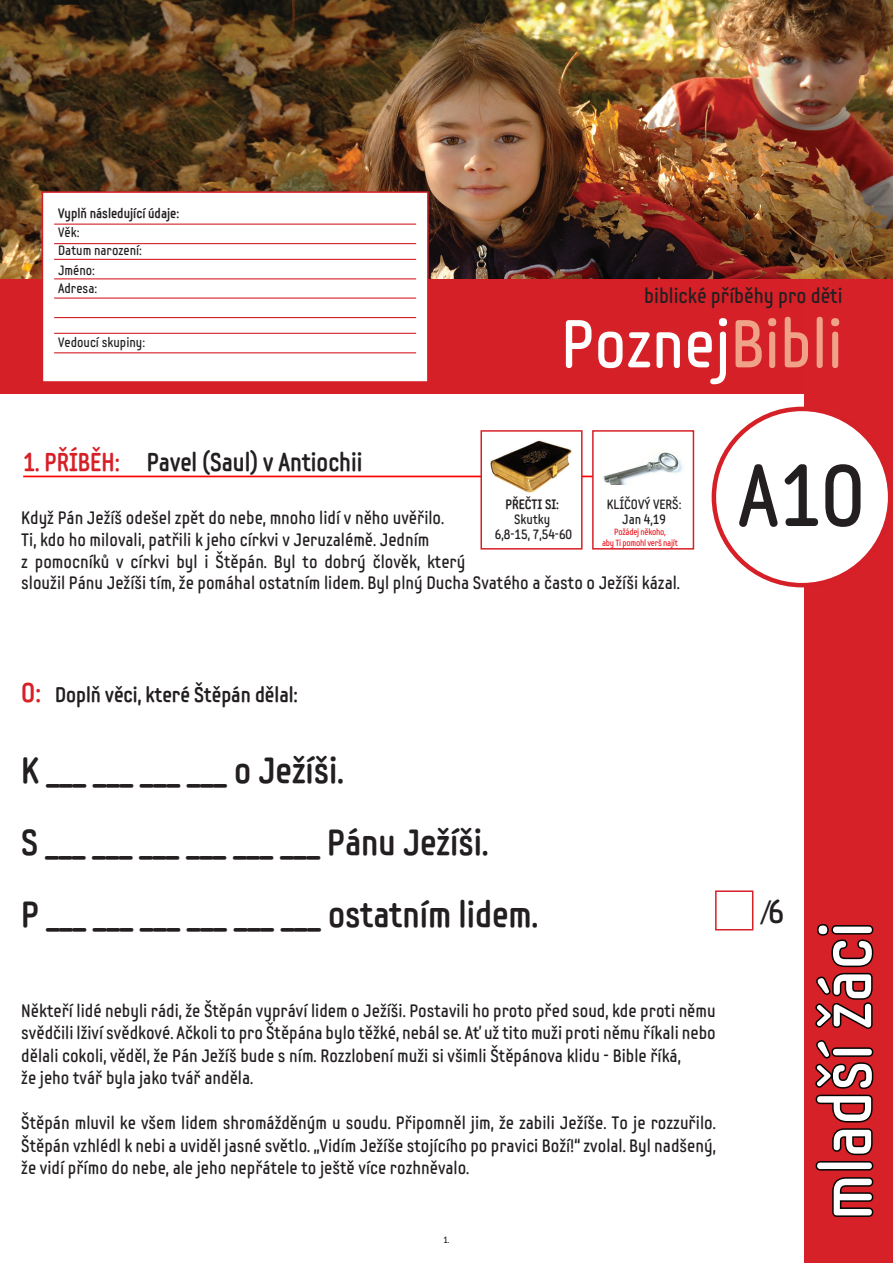
<style>
.page{position:relative;width:893px;height:1263px;background:#fff}
.page>*{position:absolute;margin:0;border:0;box-sizing:border-box;transform-origin:0 0}
.t1{font:87px "Samsung Imagination Condensed";color:#231f20}
.t2{font:72px "Samsung Imagination Condensed";color:#fff}
.t3{font:67.5px "Samsung Imagination Condensed";color:#fff}
.t4{font:700 36px/72px "Samsung Imagination Condensed";color:#231f20}
.t5{font:33px "Myriad Pro";color:#231f20}
.t6{font:700 25.5px "Samsung Imagination Condensed";color:#231f20}
.t7{font:700 21px "Samsung Imagination Condensed";color:#231f20}
.t8{font:21px "Samsung Imagination Condensed";color:#231f20}
.t9{font:18px/22.5px "Samsung Imagination Condensed";color:#231f20}
.t10{font:13.5px/18px "Samsung Imagination Condensed";color:#231f20}
.t11{font:700 13.5px "Samsung Imagination Condensed";color:#231f20}
.t12{font:9px/10.5px "Samsung Imagination Condensed";letter-spacing:-.03em;color:#ee1d23;text-align:center}
.t13{font:9px "Samsung Imagination Condensed";color:#231f20}
.s1{color:#efa288}
.s2{color:#d62027}
.s3{font-size:27px;color:#d62027}
.s4{font-family:"Samsung Imagination Condensed"}
</style>
<div class="page">
<div style="left:32px;top:684px;width:12px;height:13px;border:9px solid #fff;border-radius:2px"></div>
<div style="left:32px;top:694px;width:12px;height:13px;border:9px solid #fff;border-radius:2px"></div>
<div style="left:804px;top:0;width:89px;height:1263px;background:#d62128"></div>
<svg style="left:832px;top:1177px;width:42px;height:40px"></svg>
<div style="left:816px;top:1161px;width:57px;height:9px;border:3px solid #040503;border-radius:3px"></div>
<svg style="left:815px;top:1040px;width:59px;height:116px"></svg>
<svg style="left:815px;top:924px;width:59px;height:105px"></svg>
<div style="left:0;top:0;width:805px;height:393px;background:#d62027"></div>
<img style="left:0;top:0;width:893px;height:278px">
<div style="left:42px;top:192px;width:386px;height:190px;background:#fff"></div>
<div style="left:42px;top:191px;width:387px;height:192px;border:2px solid #d62027"></div>
<hr style="left:54px;top:224px;width:362px;height:1px;background:#d62027">
<hr style="left:54px;top:243px;width:362px;height:1px;background:#d62027">
<hr style="left:54px;top:259px;width:362px;height:1px;background:#d62027">
<hr style="left:54px;top:278px;width:362px;height:1px;background:#d62027">
<hr style="left:54px;top:297px;width:362px;height:2px;background:#d62027">
<hr style="left:54px;top:317px;width:362px;height:1px;background:#d62027">
<hr style="left:54px;top:333px;width:362px;height:1px;background:#d62027">
<hr style="left:54px;top:352px;width:362px;height:1px;background:#d62027">
<hr style="left:23px;top:476px;width:670px;height:1px;background:#f00">
<div style="left:481px;top:431px;width:101px;height:118px;background:#fff"></div>
<div style="left:480px;top:430px;width:103px;height:120px;border:2px solid #d62027"></div>
<div style="left:593px;top:431px;width:100px;height:118px;background:#fff"></div>
<div style="left:592px;top:430px;width:102px;height:120px;border:2px solid #d62027"></div>
<img style="left:603px;top:452px;width:81px;height:32px">
<img style="left:490px;top:440px;width:82px;height:53px">
<div style="left:715px;top:890px;width:38px;height:40px;border:2px solid #d62027"></div>
<div style="left:714px;top:409px;width:176px;height:176px;background:#fff;border-radius:50%"></div>
<div style="left:712px;top:407px;width:180px;height:180px;border:4px solid #d62027;border-radius:50%"></div>
<p class="t11" style="left:58px;top:205px;width:123px">Vyplň následující údaje:</p>
<p class="t10" style="left:58px;top:224px;width:85px">Věk:<br>Datum narození:</p>
<p class="t10" style="left:58px;top:261px;width:41px">Jméno:<br>Adresa:</p>
<p class="t10" style="left:58px;top:333px;width:89px">Vedoucí skupiny:</p>
<p class="t8" style="left:644px;top:282px;width:200px">biblické příběhy pro děti</p>
<h3 class="t3" style="left:561px;top:301px;width:283px">Poznej<span class="s1">Bibli</span></h3>
<h3 class="t6" style="left:23px;top:445px;width:341px"><span class="s2">1. PŘÍBĚH:</span> Pavel (Saul) v Antiochii</h3>
<p class="t11" style="left:505px;top:496px;width:55px">PŘEČTI SI:</p>
<p class="t10" style="left:495px;top:512px;width:79px;line-height:15px;text-align:center">Skutky<br>6,8-15, 7,54-60</p>
<p class="t10" style="left:607px;top:497px;width:76px;line-height:15px;text-align:center">KLÍČOVÝ VERŠ:<br>Jan 4,19</p>
<p class="t12" style="left:602px;top:527px;width:77px">Požádej někoho,<br>aby Ti pomohl verš najít</p>
<p class="t9" style="left:21px;top:507px;width:660px;line-height:21.6px">Když Pán Ježíš odešel zpět do nebe, mnoho lidí v něho uvěřilo.<br>Ti, kdo ho milovali, patřili k jeho církvi v Jeruzalémě. Jedním<br>z pomocníků v církvi byl i Štěpán. Byl to dobrý člověk, který<br>sloužil Pánu Ježíši tím, že pomáhal ostatním lidem. Byl plný Ducha Svatého a často o Ježíši kázal.</p>
<h1 class="t1" style="left:738px;top:440px;width:128px">A10</h1>
<p class="t7" style="left:21px;top:681px;width:278px"><span class="s3">O:</span> Doplň věci, které Štěpán dělal:</p>
<h3 class="t4" style="left:21px;top:734px;width:518px">K ___ ___ ___ ___ o Ježíši.<br>S ___ ___ ___ ___ ___ ___ Pánu Ježíši.<br>P ___ ___ ___ ___ ___ ___ ostatním lidem.</h3>
<p class="t9" style="left:21px;top:999px;width:696px">Někteří lidé nebyli rádi, že Štěpán vypráví lidem o Ježíši. Postavili ho proto před soud, kde proti němu svědčili lživí svědkové. Ačkoli to pro Štěpána bylo těžké, nebál se. Ať už tito muži proti němu říkali nebo dělali cokoli, věděl, že Pán Ježíš bude s ním. Rozzlobení muži si všimli Štěpánova klidu - Bible říká,<br>že jeho tvář byla jako tvář anděla.</p>
<p class="t9" style="left:21px;top:1112px;width:696px;text-align:justify">Štěpán mluvil ke všem lidem shromážděným u soudu. Připomněl jim, že zabili Ježíše. To je rozzuřilo.<br>Štěpán vzhlédl k nebi a uviděl jasné světlo. „Vidím Ježíše stojícího po pravici Boží!“ zvolal. Byl nadšený, že vidí přímo do nebe, ale jeho nepřátele to ještě více rozhněvalo.</p>
<p class="t13" style="left:443px;top:1234px;width:7px">1.</p>
<h3 class="t5" style="left:760px;top:891px;width:26px">/<span class="s4">6</span></h3>
<h2 class="t2" style="left:800px;top:1220px;width:300px;rotate:-90deg">mladší žáci</h2>
</div>
